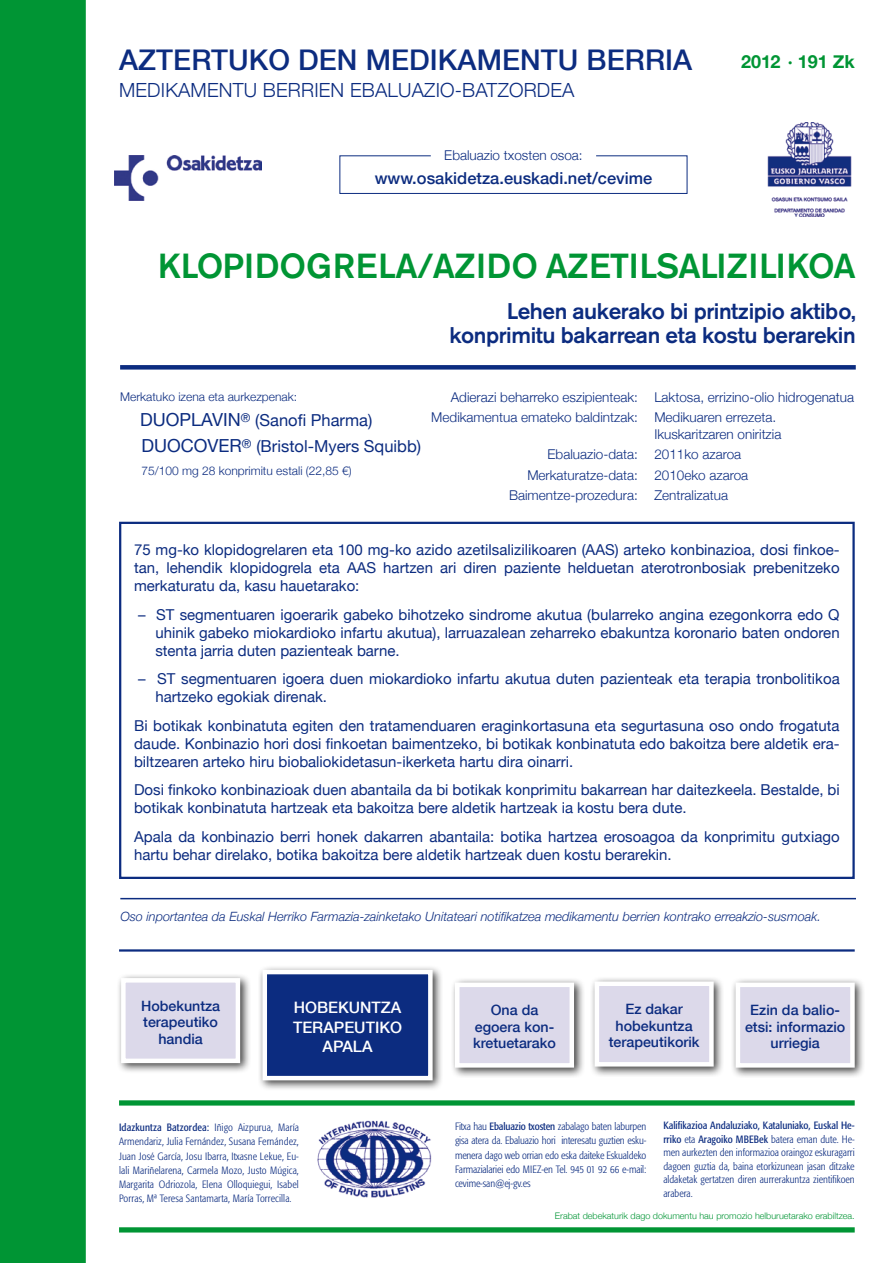
<style>
.page{position:relative;width:893px;height:1263px;background:#fff}
.page>*{position:absolute;margin:0;border:0;box-sizing:border-box;transform-origin:0 0}
.t1{font:500 34.5px "Akzidenz Grotesk BE";color:#009534}
.t2{font:500 28.5px "Helvetica Neue";letter-spacing:.005em;color:#0c2c80}
.t3{font:500 22.5px/24px "Akzidenz Grotesk BE";letter-spacing:-.02em;color:#0c2c80;text-align:right}
.t4{font:300 19.5px "Helvetica Neue";letter-spacing:.01em;color:#0c2c80}
.t5{font:700 18px "Helvetica Neue";color:#009534}
.t6{font:16.5px "Helvetica Neue";color:#0c2c80}
.t7{font:500 16.5px "Helvetica Neue";color:#0c2c80}
.t8{font:500 15.75px/19.5px "Helvetica Neue";color:#fff;text-align:center}
.t9{font:15px/18px "Helvetica Neue";color:#0c2c80;text-align:justify}
.t10{font:500 14.25px/16.5px "Helvetica Neue";color:#0c2c80;text-align:center}
.t11{font:300 13.5px/16.2px "Helvetica Neue";color:#0c2c80}
.t12{font:italic 300 12.75px "Helvetica Neue";color:#0c2c80}
.t13{font:300 12px "Helvetica Neue";color:#0c2c80}
.t14{font:300 condensed 10.5px/14.2px "Formata";color:#0c2c80;text-align:justify}
.t15{font:300 9px "Helvetica Neue";color:#009534}
.s1{font-size:18px}
.s2{font-weight:400}
</style>
<div class="page">
<div style="left:0;top:0;width:86px;height:1263px;background:#009534"></div>
<img style="left:115px;top:155px;width:146px;height:46px">
<img style="left:767px;top:123px;width:85px;height:93px">
<div style="left:119px;top:1227px;width:736px;height:5px;background:#009534"></div>
<div style="left:119px;top:1100px;width:736px;height:5px;background:#009534"></div>
<hr style="left:120px;top:898px;width:736px;height:1px;background:#0c2c80">
<div style="left:339px;top:155px;width:348px;height:39px;background:#fff;border:1px solid #0c2c80"></div>
<div style="left:432px;top:146px;width:163px;height:16px;background:#fff"></div>
<img style="left:317px;top:1120px;width:115px;height:78px">
<div style="left:120px;top:365px;width:736px;height:5px;background:#0c2c80"></div>
<div style="left:119px;top:522px;width:736px;height:357px;border:2px solid #0c2c80"></div>
<div style="left:116px;top:973px;width:135px;height:101px;background:#000;opacity:.75"></div>
<div style="left:123px;top:980px;width:115px;height:81px;background:#dcd9ea"></div>
<div style="left:121px;top:978px;width:119px;height:85px;border:4px solid #fff"></div>
<div style="left:450px;top:977px;width:135px;height:101px;background:#000;opacity:.75"></div>
<div style="left:457px;top:985px;width:115px;height:80px;background:#dcd9ea"></div>
<div style="left:455px;top:982px;width:119px;height:85px;border:4px solid #fff"></div>
<div style="left:590px;top:976px;width:134px;height:101px;background:#000;opacity:.75"></div>
<div style="left:597px;top:984px;width:114px;height:80px;background:#dcd9ea"></div>
<div style="left:595px;top:981px;width:119px;height:85px;border:4px solid #fff"></div>
<div style="left:258px;top:965px;width:185px;height:126px;background:#000;opacity:.75"></div>
<div style="left:265px;top:972px;width:165px;height:106px;background:#0c2c80"></div>
<div style="left:263px;top:970px;width:170px;height:110px;border:4px solid #fff"></div>
<hr style="left:119px;top:949px;width:736px;height:2px;background:#0c2c80">
<div style="left:731px;top:977px;width:134px;height:101px;background:#000;opacity:.75"></div>
<div style="left:738px;top:985px;width:114px;height:80px;background:#dcd9ea"></div>
<div style="left:736px;top:982px;width:119px;height:85px;border:4px solid #fff"></div>
<p class="t2" style="left:119px;top:37px;width:575px">AZTERTUKO DEN MEDIKAMENTU BERRIA</p>
<p class="t4" style="left:119px;top:74px;width:457px">MEDIKAMENTU BERRIEN EBALUAZIO-BATZORDEA</p>
<p class="t11" style="left:444px;top:146px;width:140px">Ebaluazio txosten osoa:</p>
<p class="t7" style="left:375px;top:165px;width:279px">www.osakidetza.euskadi.net/cevime</p>
<p class="t5" style="left:741px;top:45px;width:115px">2012 · 191 Zk</p>
<p class="t1" style="left:158px;top:245px;width:699px">KLOPIDOGRELA/AZIDO AZETILSALIZILIKOA</p>
<p class="t3" style="left:449px;top:299px;width:408px">Lehen aukerako bi printzipio aktibo, konprimitu bakarrean eta kostu berarekin</p>
<p class="t13" style="left:120px;top:387px;width:178px">Merkatuko izena eta aurkezpenak:</p>
<p class="t6" style="left:140px;top:406px;width:234px"><span class="s1">DUOPLAVIN</span><sup>®</sup> (Sanofi Pharma)</p>
<p class="t6" style="left:141px;top:432px;width:281px"><span class="s1">DUOCOVER</span><sup>®</sup> (Bristol-Myers Squibb)</p>
<p class="t13" style="left:141px;top:461px;width:212px">75/100 mg 28 konprimitu estali (22,85 €)</p>
<p class="t11" style="left:451px;top:388px;width:405px">Adierazi beharreko eszipienteak: Laktosa, errizino-olio hidrogenatua</p>
<p class="t11" style="left:654px;top:409px;width:129px;text-indent:-223px">Medikamentua emateko baldintzak: Medikuaren errezeta.<br>Ikuskaritzaren oniritzia</p>
<p class="t11" style="left:548px;top:445px;width:195px">Ebaluazio-data: 2011ko azaroa</p>
<p class="t11" style="left:527px;top:466px;width:222px">Merkaturatze-data: 2010eko azaroa</p>
<p class="t11" style="left:509px;top:486px;width:221px">Baimentze-prozedura: Zentralizatua</p>
<p class="t9" style="left:134px;top:539px;width:707px">75 mg-ko klopidogrelaren eta 100 mg-ko azido azetilsalizilikoaren (AAS) arteko konbinazioa, dosi finkoe&shy;tan, lehendik klopidogrela eta AAS hartzen ari diren paziente helduetan aterotronbosiak prebenitzeko merkaturatu da, kasu hauetarako:</p>
<p class="t9" style="left:155px;top:604px;width:686px;text-indent:-17px">– ST segmentuaren igoerarik gabeko bihotzeko sindrome akutua (bularreko angina ezegonkorra edo Q uhinik gabeko miokardioko infartu akutua), larruazalean zeharreko ebakuntza koronario baten ondoren stenta jarria duten pazienteak barne.</p>
<p class="t9" style="left:155px;top:669px;width:686px;text-indent:-17px">– ST segmentuaren igoera duen miokardioko infartu akutua duten pazienteak eta terapia tronbolitikoa hartzeko egokiak direnak.</p>
<p class="t9" style="left:134px;top:715px;width:707px">Bi botikak konbinatuta egiten den tratamenduaren eraginkortasuna eta segurtasuna oso ondo frogatuta daude. Konbinazio hori dosi finkoetan baimentzeko, bi botikak konbinatuta edo bakoitza bere aldetik era&shy;biltzearen arteko hiru biobaliokidetasun-ikerketa hartu dira oinarri.</p>
<p class="t9" style="left:134px;top:780px;width:707px">Dosi finkoko konbinazioak duen abantaila da bi botikak konprimitu bakarrean har daitezkeela. Bestalde, bi botikak konbinatuta hartzeak eta bakoitza bere aldetik hartzeak ia kostu bera dute.</p>
<p class="t9" style="left:134px;top:827px;width:707px">Apala da konbinazio berri honek dakarren abantaila: botika hartzea erosoagoa da konprimitu gutxiago hartu behar direlako, botika bakoitza bere aldetik hartzeak duen kostu berarekin.</p>
<p class="t12" style="left:120px;top:906px;width:702px">Oso inportantea da Euskal Herriko Farmazia-zainketako Unitateari notifikatzea medikamentu berrien kontrako erreakzio-susmoak.</p>
<p class="t10" style="left:141px;top:997px;width:81px">Hobekuntza terapeutiko handia</p>
<p class="t10" style="left:473px;top:1001px;width:84px">Ona da egoera kon&shy;kretuetarako</p>
<p class="t10" style="left:609px;top:1000px;width:92px">Ez dakar hobekuntza terapeutikorik</p>
<p class="t8" style="left:293px;top:997px;width:111px">HOBEKUNTZA<br>TERAPEUTIKO<br>APALA</p>
<p class="t10" style="left:745px;top:1001px;width:102px">Ezin da balio&shy;etsi: informazio urriegia</p>
<p class="t14" style="left:119px;top:1120px;width:181px"><span class="s2">Idazkuntza Batzordea:</span> Iñigo Aizpurua, María Armendariz, Julia Fernández, Susana Fernández, Juan José García, Josu Ibarra, Itxasne Lekue, Eu&shy;lali Mariñelarena, Carmela Mozo, Justo Múgica, Margarita Odriozola, Elena Olloquiegui, Isabel Porras, Mª Teresa Santamarta, María Torrecilla.</p>
<p class="t14" style="left:455px;top:1119px;width:193px">Fitxa hau <span class="s2">Ebaluazio txosten</span> zabalago baten laburpen gisa atera da. Ebaluazio hori interesatu guztien esku&shy;menera dago web orrian edo eska daiteke Eskualdeko Farmazialariei edo MIEZ-en Tel. 945 01 92 66 e-mail: cevime-san@ej-gv.es</p>
<p class="t14" style="left:663px;top:1119px;width:193px;line-height:13.5px"><span class="s2">Kalifikazioa Andaluziako, Kataluniako, Euskal He&shy;rriko</span> eta <span class="s2">Aragoiko MBEBek</span> batera eman dute. He&shy;men aurkezten den informazioa oraingoz eskuragarri dagoen guztia da, baina etorkizunean jasan ditzake aldaketak gertatzen diren aurrerakuntza zientifikoen arabera.</p>
<p class="t15" style="left:555px;top:1208px;width:301px">Erabat debekaturik dago dokumentu hau promozio helburuetarako erabiltzea.</p>
</div>
